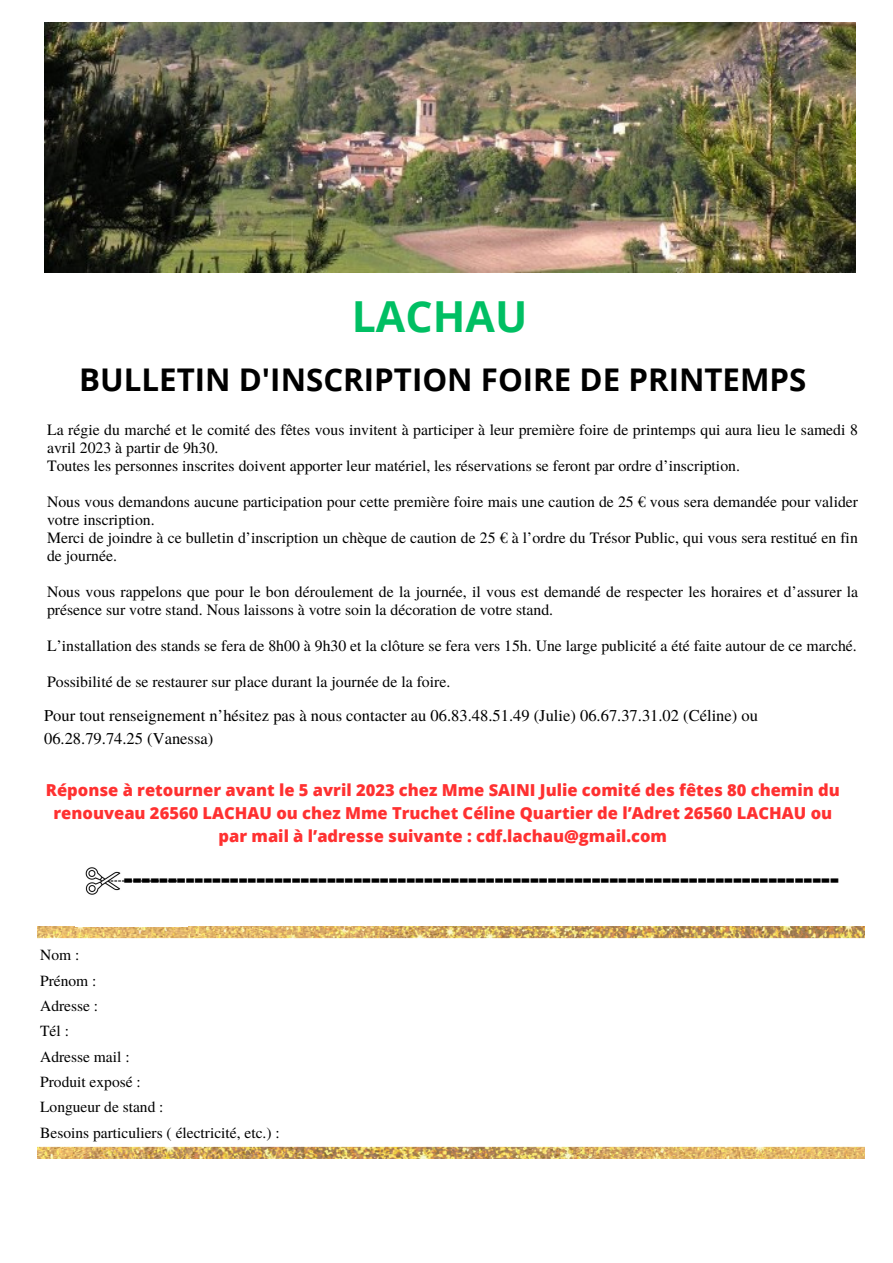
<style>
.page{position:relative;width:893px;height:1263px;background:#fff}
.page>*{position:absolute;margin:0;border:0;box-sizing:border-box;transform-origin:0 0}
.t1{font:700 42.75px "Open Sans";color:#00bf63}
.t2{font:700 31.28px "Open Sans";color:#000}
.t3{font:800 27.75px "Open Sans";color:#000}
.t4{font:800 16.5px/23.1px "Open Sans";color:#ff3131;text-align:center}
.t5{font:16.5px/23.1px "Te X Gyre Termes";color:#000}
.t6{font:15.75px/18px "Te X Gyre Termes";color:#000}
.t7{font:15.52px/25.3px "Te X Gyre Termes";color:#000}
</style>
<div class="page">
<img style="left:44px;top:23px;width:811px;height:249px">
<img style="left:37px;top:927px;width:827px;height:232px">
<img style="left:85px;top:867px;width:93px;height:28px">
<h1 class="t1" style="left:352px;top:286px;width:177px">LACHAU</h1>
<h2 class="t2" style="left:79px;top:357px;width:728px">BULLETIN D'INSCRIPTION FOIRE DE PRINTEMPS</h2>
<p class="t6" style="left:47px;top:419px;width:812px">La régie du marché et le comité des fêtes vous invitent à participer à leur première foire de printemps qui aura lieu le samedi 8 avril 2023 à partir de 9h30.<br>Toutes les personnes inscrites doivent apporter leur matériel, les réservations se feront par ordre d’inscription.</p>
<p class="t6" style="left:47px;top:491px;width:812px">Nous vous demandons aucune participation pour cette première foire mais une caution de 25 € vous sera demandée pour valider votre inscription.<br>Merci de joindre à ce bulletin d’inscription un chèque de caution de 25 € à l’ordre du Trésor Public, qui vous sera restitué en fin de journée.</p>
<p class="t6" style="left:47px;top:581px;width:812px">Nous vous rappelons que pour le bon déroulement de la journée, il vous est demandé de respecter les horaires et d’assurer la présence sur votre stand. Nous laissons à votre soin la décoration de votre stand.</p>
<p class="t6" style="left:47px;top:636px;width:811px">L’installation des stands se fera de 8h00 à 9h30 et la clôture se fera vers 15h. Une large publicité a été faite autour de ce marché.</p>
<p class="t6" style="left:47px;top:672px;width:405px">Possibilité de se restaurer sur place durant la journée de la foire.</p>
<p class="t5" style="left:44px;top:703px;width:715px">Pour tout renseignement n’hésitez pas à nous contacter au 06.83.48.51.49 (Julie) 06.67.37.31.02 (Céline) ou<br>06.28.79.74.25 (Vanessa)</p>
<p class="t4" style="left:46px;top:778px;width:795px">Réponse à retourner avant le 5 avril 2023 chez Mme SAINI Julie comité des fêtes 80 chemin du renouveau 26560 LACHAU ou chez Mme Truchet Céline Quartier de l’Adret 26560 LACHAU ou par mail à l’adresse suivante : cdf.lachau@gmail.com</p>
<h3 class="t3" style="left:124px;top:858px;width:716px">---------------------------------------------------------------------------------</h3>
<p class="t7" style="left:40px;top:941px;width:241px">Nom :<br>Prénom :<br>Adresse :<br>Tél :<br>Adresse mail :<br>Produit exposé :<br>Longueur de stand :<br>Besoins particuliers ( électricité, etc.) :</p>
</div>
